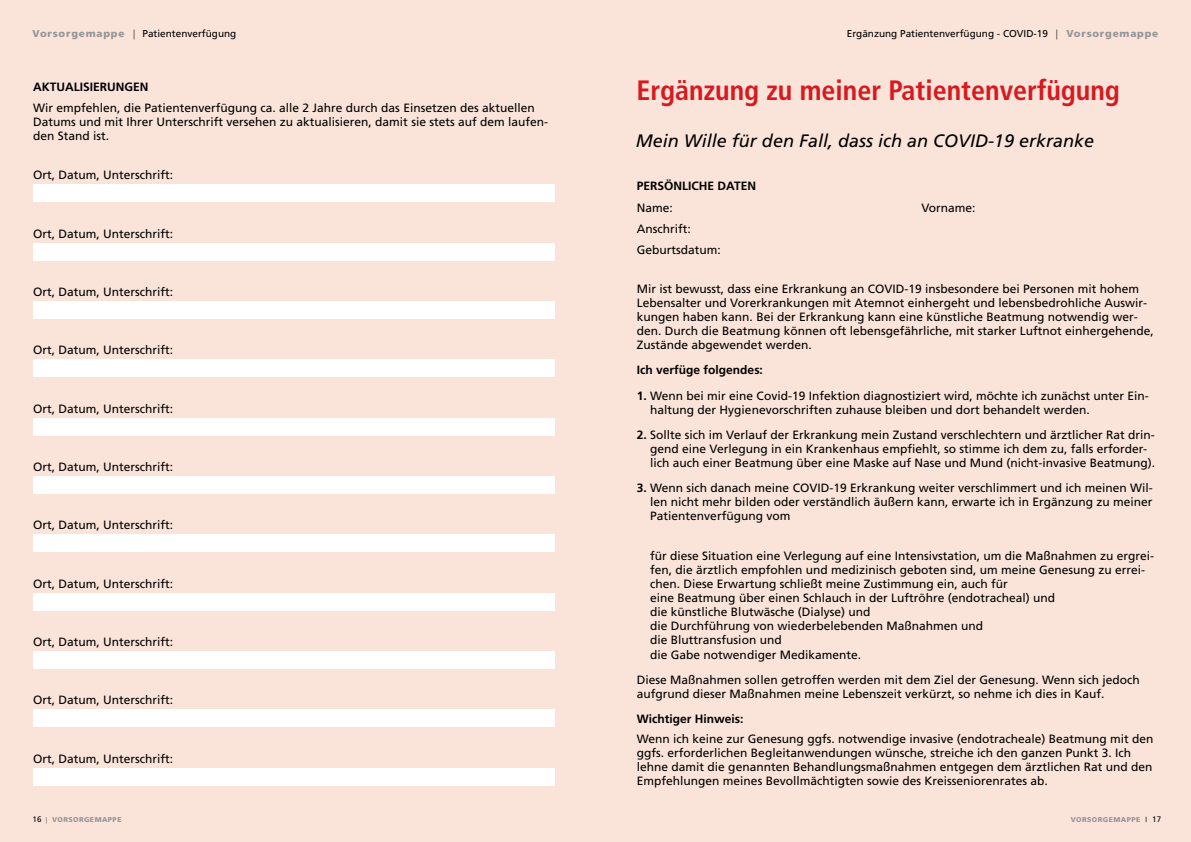
<style>
.page{position:relative;width:1191px;height:842px;background:#fff}
.page>*{position:absolute;margin:0;border:0;box-sizing:border-box;transform-origin:0 0}
.t1{font:700 condensed 28px "Frutiger";color:#d71920}
.t2{font:italic 18px "Frutiger";color:#000}
.t3{font:12px/14px "Frutiger";color:#000}
.t4{font:700 12px "Frutiger";color:#000}
.t5{font:10px "Frutiger";color:#000}
.t6{font:900 7px "Frutiger";letter-spacing:.06em;color:#939598}
.s1{font-weight:900;color:#939598}
.s2{font-weight:300;font-stretch:condensed}
.s3{font-weight:400;font-size:8px;color:#000}
.s4{font-family:"Times New Roman";font-weight:400;color:#000}
.s5{font-weight:700}
.s6{font-weight:400;color:#000}
</style>
<div class="page">
<div style="left:0;top:0;width:595px;height:842px;background:#fae4d9"></div>
<div style="left:33px;top:185px;width:522px;height:17px;background:#fff"></div>
<div style="left:33px;top:243px;width:522px;height:17px;background:#fff"></div>
<div style="left:33px;top:302px;width:522px;height:17px;background:#fff"></div>
<div style="left:33px;top:360px;width:522px;height:17px;background:#fff"></div>
<div style="left:33px;top:418px;width:522px;height:17px;background:#fff"></div>
<div style="left:33px;top:477px;width:522px;height:17px;background:#fff"></div>
<div style="left:33px;top:535px;width:522px;height:17px;background:#fff"></div>
<div style="left:33px;top:593px;width:522px;height:17px;background:#fff"></div>
<div style="left:33px;top:652px;width:522px;height:17px;background:#fff"></div>
<div style="left:33px;top:710px;width:522px;height:17px;background:#fff"></div>
<div style="left:33px;top:768px;width:522px;height:17px;background:#fff"></div>
<div style="left:595px;top:0;width:596px;height:842px;background:#fae4d9"></div>
<p class="t5" style="left:33px;top:27px;width:205px"><span class="s1">Vorsorgemappe</span> <span class="s2">|</span> Patientenverfügung</p>
<p class="t4" style="left:33px;top:80px;width:117px">AKTUALISIERUNGEN</p>
<p class="t3" style="left:33px;top:101px;width:516px">Wir empfehlen, die Patientenverfügung ca. alle 2 Jahre durch das Einsetzen des aktuellen<br>Datums und mit Ihrer Unterschrift versehen zu aktualisieren, damit sie stets auf dem laufen&shy;den Stand ist.</p>
<p class="t3" style="left:33px;top:168px;width:142px">Ort, Datum, Unterschrift:</p>
<p class="t3" style="left:33px;top:226px;width:142px">Ort, Datum, Unterschrift:</p>
<p class="t3" style="left:33px;top:285px;width:142px">Ort, Datum, Unterschrift:</p>
<p class="t3" style="left:33px;top:343px;width:142px">Ort, Datum, Unterschrift:</p>
<p class="t3" style="left:33px;top:401px;width:142px">Ort, Datum, Unterschrift:</p>
<p class="t3" style="left:33px;top:460px;width:142px">Ort, Datum, Unterschrift:</p>
<p class="t3" style="left:33px;top:518px;width:142px">Ort, Datum, Unterschrift:</p>
<p class="t3" style="left:33px;top:576px;width:142px">Ort, Datum, Unterschrift:</p>
<p class="t3" style="left:33px;top:635px;width:142px">Ort, Datum, Unterschrift:</p>
<p class="t3" style="left:33px;top:693px;width:142px">Ort, Datum, Unterschrift:</p>
<p class="t3" style="left:33px;top:751px;width:142px">Ort, Datum, Unterschrift:</p>
<p class="t6" style="left:33px;top:815px;width:90px"><span class="s3">16</span> <span class="s4">|</span> VORSORGEMAPPE</p>
<p class="t5" style="left:847px;top:27px;width:313px">Ergänzung Patientenverfügung - COVID-19 <span class="s2">|</span> <span class="s1">Vorsorgemappe</span></p>
<h1 class="t1" style="left:636px;top:74px;width:485px">Ergänzung zu meiner Patientenverfügung</h1>
<h2 class="t2" style="left:636px;top:130px;width:460px">Mein Wille für den Fall, dass ich an COVID-19 erkranke</h2>
<p class="t4" style="left:637px;top:179px;width:121px">PERSÖNLICHE DATEN</p>
<p class="t3" style="left:637px;top:200px;width:38px">Name:</p>
<p class="t3" style="left:921px;top:200px;width:56px">Vorname:</p>
<p class="t3" style="left:637px;top:218px;width:86px;line-height:21.1px">Anschrift:<br>Geburtsdatum:</p>
<p class="t3" style="left:637px;top:282px;width:518px">Mir ist bewusst, dass eine Erkrankung an COVID-19 insbesondere bei Personen mit hohem Lebensalter und Vorerkrankungen mit Atemnot einhergeht und lebensbedrohliche Auswir&shy;kungen haben kann. Bei der Erkrankung kann eine künstliche Beatmung notwendig wer&shy;den. Durch die Beatmung können oft lebensgefährliche, mit starker Luftnot einhergehende, Zustände abgewendet werden.</p>
<p class="t4" style="left:637px;top:363px;width:128px">Ich verfüge folgendes:</p>
<p class="t3" style="left:650px;top:388px;width:500px;text-indent:-13px"><span class="s5">1.</span> Wenn bei mir eine Covid-19 Infektion diagnostiziert wird, möchte ich zunächst unter Ein&shy;haltung der Hygienevorschriften zuhause bleiben und dort behandelt werden.</p>
<p class="t3" style="left:650px;top:428px;width:506px;text-indent:-13px"><span class="s5">2.</span> Sollte sich im Verlauf der Erkrankung mein Zustand verschlechtern und ärztlicher Rat drin&shy;gend eine Verlegung in ein Krankenhaus empfiehlt, so stimme ich dem zu, falls erforder&shy;lich auch einer Beatmung über eine Maske auf Nase und Mund (nicht-invasive Beatmung).</p>
<p class="t3" style="left:650px;top:481px;width:504px;text-align:justify;text-indent:-13px"><span class="s5">3.</span> Wenn sich danach meine COVID-19 Erkrankung weiter verschlimmert und ich meinen Wil&shy;len nicht mehr bilden oder verständlich äußern kann, erwarte ich in Ergänzung zu meiner Patientenverfügung vom</p>
<p class="t3" style="left:650px;top:549px;width:505px">für diese Situation eine Verlegung auf eine Intensivstation, um die Maßnahmen zu ergrei&shy;fen, die ärztlich empfohlen und medizinisch geboten sind, um meine Genesung zu errei&shy;chen. Diese Erwartung schließt meine Zustimmung ein, auch für<br>eine Beatmung über einen Schlauch in der Luftröhre (endotracheal) und<br>die künstliche Blutwäsche (Dialyse) und<br>die Durchführung von wiederbelebenden Maßnahmen und<br>die Bluttransfusion und<br>die Gabe notwendiger Medikamente.</p>
<p class="t3" style="left:637px;top:672px;width:504px">Diese Maßnahmen sollen getroffen werden mit dem Ziel der Genesung. Wenn sich jedoch aufgrund dieser Maßnahmen meine Lebenszeit verkürzt, so nehme ich dies in Kauf.</p>
<p class="t4" style="left:637px;top:712px;width:108px">Wichtiger Hinweis:</p>
<p class="t3" style="left:637px;top:732px;width:518px">Wenn ich keine zur Genesung ggfs. notwendige invasive (endotracheale) Beatmung mit den ggfs. erforderlichen Begleitanwendungen wünsche, streiche ich den ganzen Punkt 3. Ich lehne damit die genannten Behandlungsmaßnahmen entgegen dem ärztlichen Rat und den Empfehlungen meines Bevollmächtigten sowie des Kreisseniorenrates ab.</p>
<p class="t6" style="left:1070px;top:815px;width:92px">VORSORGEMAPPE <span class="s6">|</span> <span class="s3">17</span></p>
</div>
